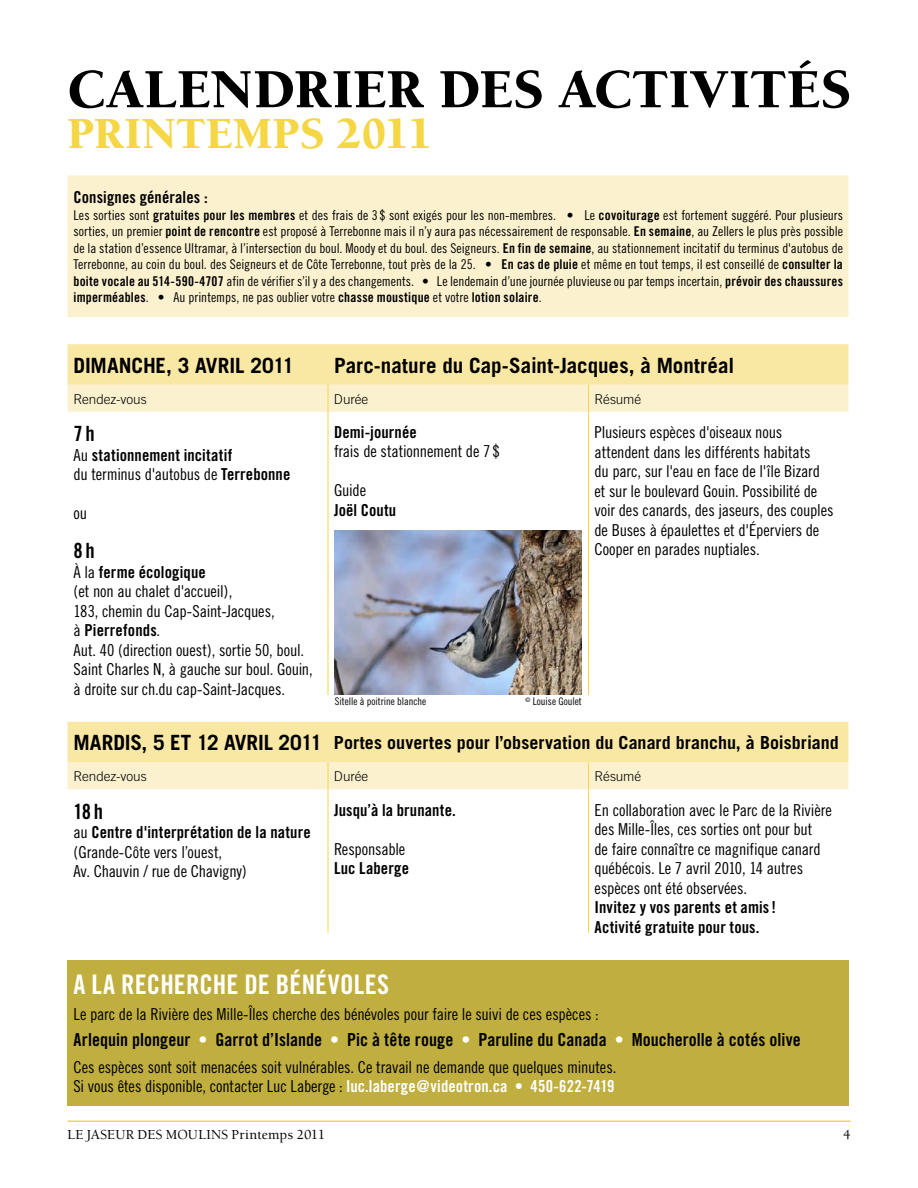
<style>
.page{position:relative;width:918px;height:1188px;background:#fff}
.page>*{position:absolute;margin:0;border:0;box-sizing:border-box;transform-origin:0 0}
.t1{font:900 54px "Berkeley Old Md ITC";letter-spacing:.025em;color:#000}
.t2{font:900 43.5px "Berkeley Old Md ITC";letter-spacing:.02em;color:#f5d644}
.t3{font:27px "Trade Gothic Bold Cond Twenty";letter-spacing:.005em;color:#fff}
.t4{font:700 21px "Trade Gothic";letter-spacing:-.005em;color:#000}
.t5{font:21px "Trade Gothic Bold Cond Twenty";letter-spacing:.125em;color:#000}
.t6{font:18px "Trade Gothic Bold Cond Twenty";color:#000}
.t7{font:700 18px "Trade Gothic";color:#000}
.t8{font:16.5px/19.5px "Trade Gothic Cond Eighteen";letter-spacing:-.01em;color:#000}
.t9{font:16.5px/19.5px "Trade Gothic Bold Cond Twenty";letter-spacing:.005em;color:#000}
.t10{font:13.5px/16.5px "Trade Gothic Cond Eighteen";color:#000;text-align:justify}
.t11{font:13.5px "Trade Gothic Bold Cond Twenty";letter-spacing:.015em;color:#000}
.t12{font:300 13.5px "Trade Gothic";letter-spacing:-.005em;color:#000}
.t13{font:13.5px "Berkeley Old Md ITC";letter-spacing:.015em;color:#000}
.t14{font:10.5px "Trade Gothic Cond Eighteen";color:#000}
.s1{font-family:"Trade Gothic Bold Cond Twenty"}
.s2{font-family:"Trade Gothic Cond Eighteen"}
.s3{font-size:21px}
.s4{color:#fff}
.s5{font-family:"Trade Gothic Bold Cond Twenty";color:#fff}
</style>
<div class="page">
<hr style="left:68px;top:1120px;width:782px;height:2px;background:#f5d644">
<div style="left:68px;top:176px;width:781px;height:613px;background:#fcf1cf"></div>
<svg style="left:68px;top:317px;width:781px;height:27px"></svg>
<svg style="left:68px;top:344px;width:781px;height:418px"></svg>
<div style="left:68px;top:960px;width:781px;height:146px;background:#c0af3f"></div>
<hr style="left:328px;top:412px;width:1px;height:283px;background:#f5d644">
<hr style="left:588px;top:412px;width:1px;height:283px;background:#f5d644">
<hr style="left:328px;top:789px;width:1px;height:144px;background:#f5d644">
<hr style="left:588px;top:789px;width:1px;height:144px;background:#f5d644">
<svg style="left:328px;top:385px;width:1px;height:27px"></svg>
<svg style="left:588px;top:385px;width:1px;height:27px"></svg>
<svg style="left:328px;top:762px;width:1px;height:27px"></svg>
<svg style="left:588px;top:762px;width:1px;height:27px"></svg>
<img style="left:335px;top:530px;width:247px;height:165px">
<div style="left:335px;top:695px;width:247px;height:10px;background:#fff"></div>
<h1 class="t1" style="left:68px;top:60px;width:784px">CALENDRIER DES ACTIVITÉS</h1>
<h2 class="t2" style="left:68px;top:110px;width:367px">PRINTEMPS 2011</h2>
<p class="t9" style="left:74px;top:187px;width:136px">Consignes générales :</p>
<p class="t10" style="left:73px;top:206px;width:771px">Les sorties sont <span class="s1">gratuites pour les membres</span> et des frais de 3 $ sont exigés pour les non-membres. • Le <span class="s1">covoiturage</span> est fortement suggéré. Pour plusieurs sorties, un premier <span class="s1">point de rencontre</span> est proposé à Terrebonne mais il n’y aura pas nécessairement de responsable. <span class="s1">En semaine</span>, au Zellers le plus près possible de la station d’essence Ultramar, à l’intersection du boul. Moody et du boul. des Seigneurs. <span class="s1">En fin de semaine</span>, au stationnement incitatif du terminus d'autobus de Terrebonne, au coin du boul. des Seigneurs et de Côte Terrebonne, tout près de la 25. • <span class="s1">En cas de pluie</span> et même en tout temps, il est conseillé de <span class="s1">consulter la boite vocale au 514-590-4707</span> afin de vérifier s’il y a des changements. • Le lendemain d’une journée pluvieuse ou par temps incertain, <span class="s1">prévoir des chaussures</span></p>
<p class="t11" style="left:73px;top:289px;width:470px">imperméables<span class="s2">. • Au printemps, ne pas oublier votre</span> chasse moustique <span class="s2">et votre</span> lotion solaire<span class="s2">.</span></p>
<p class="t4" style="left:74px;top:352px;width:222px">Dimanche, 3 avril 2011</p>
<p class="t4" style="left:334px;top:352px;width:402px">Parc-nature du Cap-Saint-Jacques, à Montréal</p>
<p class="t12" style="left:74px;top:391px;width:75px">Rendez-vous</p>
<p class="t12" style="left:334px;top:391px;width:36px">Durée</p>
<p class="t12" style="left:594px;top:391px;width:48px">Résumé</p>
<p class="t5" style="left:74px;top:421px;width:23px">7h</p>
<p class="t9" style="left:74px;top:445px;width:160px"><span class="s2">Au</span> stationnement incitatif</p>
<p class="t8" style="left:74px;top:464px;width:218px">du terminus d'autobus de <span class="s1">Terrebonne</span></p>
<p class="t8" style="left:74px;top:503px;width:15px">ou</p>
<p class="t5" style="left:74px;top:538px;width:23px">8h</p>
<p class="t9" style="left:74px;top:562px;width:134px"><span class="s2">À la</span> ferme écologique</p>
<p class="t8" style="left:74px;top:581px;width:203px">(et non au chalet d'accueil),<br>183, chemin du Cap-Saint-Jacques,</p>
<p class="t9" style="left:74px;top:621px;width:88px"><span class="s2">à</span> Pierrefonds<span class="s2">.</span></p>
<p class="t8" style="left:74px;top:640px;width:241px">Aut. 40 (direction ouest), sortie 50, boul.<br>Saint Charles N, à gauche sur boul. Gouin, à droite sur ch.du cap-Saint-Jacques.</p>
<p class="t9" style="left:334px;top:422px;width:84px">Demi-journée</p>
<p class="t8" style="left:334px;top:442px;width:167px">frais de stationnement de 7 $</p>
<p class="t8" style="left:334px;top:481px;width:34px">Guide</p>
<p class="t9" style="left:334px;top:500px;width:64px">Joël Coutu</p>
<p class="t8" style="left:595px;top:422px;width:241px">Plusieurs espèces d'oiseaux nous attendent dans les différents habitats<br>du parc, sur l'eau en face de l'île Bizard et sur le boulevard Gouin. Possibilité de voir des canards, des jaseurs, des couples de Buses à épaulettes et d'Éperviers de Cooper en parades nuptiales.</p>
<p class="t14" style="left:335px;top:695px;width:93px">Sitelle à poitrine blanche</p>
<p class="t14" style="left:526px;top:695px;width:58px"><sup>©</sup> Louise Goulet</p>
<p class="t7" style="left:74px;top:732px;width:767px"><span class="s3">Mardis, 5 et 12 avril 2011</span> Portes ouvertes pour l’observation du Canard branchu, à Boisbriand</p>
<p class="t12" style="left:74px;top:768px;width:75px">Rendez-vous</p>
<p class="t12" style="left:334px;top:768px;width:36px">Durée</p>
<p class="t12" style="left:594px;top:768px;width:48px">Résumé</p>
<p class="t5" style="left:74px;top:799px;width:31px">18h</p>
<p class="t9" style="left:74px;top:823px;width:239px"><span class="s2">au</span> Centre d'interprétation de la nature</p>
<p class="t8" style="left:74px;top:842px;width:175px">(Grande-Côte vers l’ouest,<br>Av. Chauvin / rue de Chavigny)</p>
<p class="t9" style="left:334px;top:800px;width:123px">Jusqu’à la brunante.</p>
<p class="t8" style="left:334px;top:839px;width:73px">Responsable</p>
<p class="t9" style="left:334px;top:858px;width:77px">Luc Laberge</p>
<p class="t8" style="left:595px;top:800px;width:239px">En collaboration avec le Parc de la Rivière des Mille-Îles, ces sorties ont pour but<br>de faire connaître ce magnifique canard québécois. Le 7 avril 2010, 14 autres espèces ont été observées.</p>
<p class="t9" style="left:595px;top:898px;width:183px">Invitez y vos parents et amis!<br>Activité gratuite pour tous.</p>
<h3 class="t3" style="left:74px;top:968px;width:317px">A la recherche de bénévoles</h3>
<p class="t8" style="left:74px;top:1004px;width:527px">Le parc de la Rivière des Mille-Îles cherche des bénévoles pour faire le suivi de ces espèces :</p>
<p class="t6" style="left:74px;top:1029px;width:729px">Arlequin plongeur <span class="s4">•</span> Garrot d’Islande <span class="s4">•</span> Pic à tête rouge <span class="s4">•</span> Paruline du Canada <span class="s4">•</span> Moucherolle à cotés olive</p>
<p class="t8" style="left:74px;top:1057px;width:544px">Ces espèces sont soit menacées soit vulnérables. Ce travail ne demande que quelques minutes.<br>Si vous êtes disponible, contacter Luc Laberge : <span class="s5">luc.laberge@videotron.ca • 450-622-7419</span></p>
<p class="t13" style="left:68px;top:1127px;width:259px">LE JASEUR DES MOULINS PRINTEMPS 2011</p>
<p class="t13" style="left:843px;top:1127px;width:9px">4</p>
</div>
